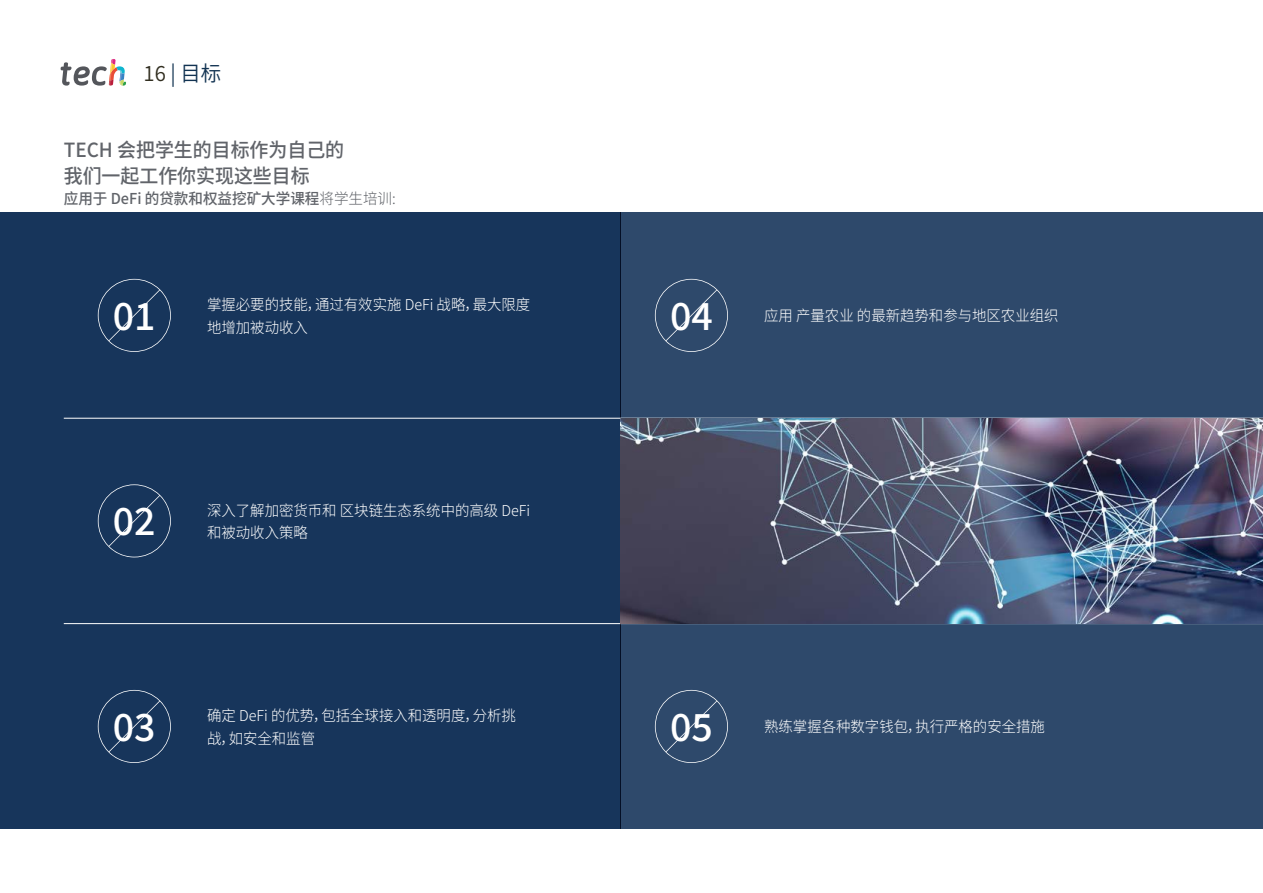
<style>
.page{position:relative;width:1263px;height:893px;background:#fff}
.page>*{position:absolute;margin:0;border:0;box-sizing:border-box;transform-origin:0 0}
.t1{font:500 37.5px "Source Han Sans CN";color:#fff}
.t2{font:21px "Source Han Sans CN";color:#123352}
.t3{font:500 19.5px/25.5px "Source Han Sans CN";color:#61646a}
.t4{font:300 15px/22.5px "Source Han Sans CN";color:#fff;scale:.96 1}
.t5{font:500 15px "Source Han Sans CN";color:#61646a}
.s1{color:#312e20}
.s2{font-weight:300}
</style>
<div class="page">
<div style="left:0;top:213px;width:621px;height:616px;background:#17355b"></div>
<div style="left:621px;top:213px;width:642px;height:616px;background:#2e496b"></div>
<svg style="left:98px;top:279px;width:73px;height:73px"></svg>
<svg style="left:98px;top:484px;width:73px;height:73px"></svg>
<svg style="left:98px;top:690px;width:73px;height:73px"></svg>
<svg style="left:655px;top:279px;width:73px;height:73px"></svg>
<hr style="left:64px;top:418px;width:1199px;height:1px;background:#fff">
<hr style="left:64px;top:623px;width:1199px;height:1px;background:#fff">
<img style="left:621px;top:418px;width:642px;height:206px">
<svg style="left:655px;top:690px;width:73px;height:73px"></svg>
<svg style="left:61px;top:59px;width:65px;height:27px"></svg>
<h2 class="t2" style="left:144px;top:61px;width:79px"><span class="s1">16</span> | 目标</h2>
<h3 class="t3" style="left:64px;top:138px;width:282px">TECH 会把学生的目标作为自己的我们一起工作你实现这些目标</h3>
<p class="t5" style="left:64px;top:190px;width:334px">应用于 DeFi 的贷款和权益挖矿大学课程<span class="s2">将学生培训:</span></p>
<h1 class="t1" style="left:113px;top:295px;width:44px">01</h1>
<p class="t4" style="left:207px;top:294px;width:338px">掌握必要的技能，通过有效实施 DeFi 战略，最大限度地增加被动收入</p>
<h1 class="t1" style="left:113px;top:500px;width:44px">02</h1>
<p class="t4" style="left:207px;top:499px;width:338px">深入了解加密货币和 区块链生态系统中的高级 DeFi和被动收入策略</p>
<h1 class="t1" style="left:113px;top:706px;width:44px">03</h1>
<p class="t4" style="left:207px;top:705px;width:323px">确定 DeFi 的优势，包括全球接入和透明度，分析挑战，如安全和监管</p>
<h1 class="t1" style="left:670px;top:295px;width:44px">04</h1>
<p class="t4" style="left:764px;top:305px;width:308px">应用 产量农业 的最新趋势和参与地区农业组织</p>
<h1 class="t1" style="left:670px;top:706px;width:44px">05</h1>
<p class="t4" style="left:764px;top:716px;width:294px">熟练掌握各种数字钱包，执行严格的安全措施</p>
</div>
